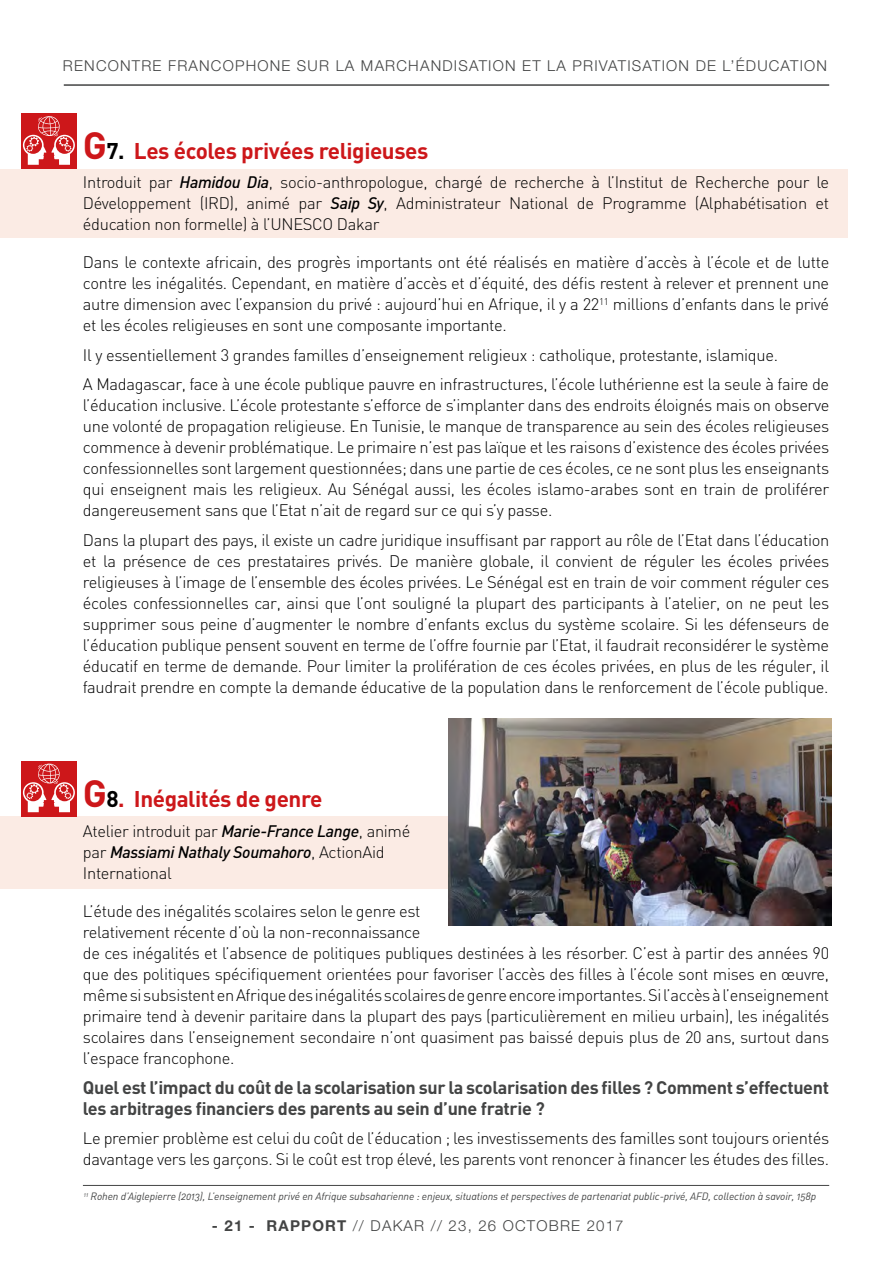
<style>
.page{position:relative;width:893px;height:1263px;background:#fff}
.page>*{position:absolute;margin:0;border:0;box-sizing:border-box;transform-origin:0 0}
.t1{font:700 22.5px "DIN";letter-spacing:-.02em;color:#cd171a}
.t2{font:700 18px/21px "DIN";letter-spacing:-.02em;color:#434444}
.t3{font:300 16.5px/21px "DIN";letter-spacing:-.02em;color:#000;text-align:justify}
.t4{font:300 15px "Helvetica Neue LT Std";letter-spacing:.08em;color:#434444}
.t5{font:10.5px "DIN Regular Italic Alt";letter-spacing:-.01em;color:#434444}
.s1{font-size:37.5px}
.s2{color:#000}
.s3{font-weight:500;font-style:italic}
.s4{font-weight:700}
</style>
<div class="page">
<hr style="left:64px;top:84px;width:765px;height:2px;background:#434444">
<div style="left:0;top:169px;width:848px;height:68px;background:#fbebe4"></div>
<div style="left:0;top:816px;width:465px;height:73px;background:#fbebe4"></div>
<div style="left:21px;top:114px;width:56px;height:55px;background:#cd171a"></div>
<svg style="left:23px;top:116px;width:52px;height:49px"></svg>
<div style="left:21px;top:761px;width:56px;height:55px;background:#cd171a"></div>
<svg style="left:23px;top:763px;width:52px;height:49px"></svg>
<img style="left:449px;top:719px;width:382px;height:207px">
<hr style="left:83px;top:1185px;width:746px;height:1px;background:#434444">
<p class="t4" style="left:63px;top:56px;width:766px">RENCONTRE FRANCOPHONE SUR LA MARCHANDISATION ET LA PRIVATISATION DE L’ÉDUCATION</p>
<h1 class="t1" style="left:83px;top:136px;width:347px"><span class="s1">G</span><span class="s2">7.</span> Les écoles privées religieuses</h1>
<p class="t3" style="left:83px;top:172px;width:748px">Introduit par <span class="s3">Hamidou Dia</span>, socio-anthropologue, chargé de recherche à l’Institut de Recherche pour le Développement (IRD), animé par <span class="s3">Saip Sy</span>, Administrateur National de Programme (Alphabétisation et éducation non formelle) à l’UNESCO Dakar</p>
<p class="t3" style="left:83px;top:252px;width:748px">Dans le contexte africain, des progrès importants ont été réalisés en matière d’accès à l’école et de lutte contre les inégalités. Cependant, en matière d’accès et d’équité, des défis restent à relever et prennent une autre dimension avec l’expansion du privé : aujourd’hui en Afrique, il y a 22<sup>11</sup> millions d’enfants dans le privé et les écoles religieuses en sont une composante importante.</p>
<p class="t3" style="left:83px;top:340px;width:748px;line-height:29.5px">Il y essentiellement 3 grandes familles d’enseignement religieux : catholique, protestante, islamique.<br>A Madagascar, face à une école publique pauvre en infrastructures, l’école luthérienne est la seule à faire de</p>
<p class="t3" style="left:83px;top:395px;width:748px">l’éducation inclusive. L’école protestante s’efforce de s’implanter dans des endroits éloignés mais on observe une volonté de propagation religieuse. En Tunisie, le manque de transparence au sein des écoles religieuses commence à devenir problématique. Le primaire n’est pas laïque et les raisons d’existence des écoles privées confessionnelles sont largement questionnées; dans une partie de ces écoles, ce ne sont plus les enseignants qui enseignent mais les religieux. Au Sénégal aussi, les écoles islamo-arabes sont en train de proliférer dangereusement sans que l’Etat n’ait de regard sur ce qui s’y passe.</p>
<p class="t3" style="left:83px;top:529px;width:748px">Dans la plupart des pays, il existe un cadre juridique insuffisant par rapport au rôle de l’Etat dans l’éducation et la présence de ces prestataires privés. De manière globale, il convient de réguler les écoles privées religieuses à l’image de l’ensemble des écoles privées. Le Sénégal est en train de voir comment réguler ces écoles confessionnelles car, ainsi que l’ont souligné la plupart des participants à l’atelier, on ne peut les supprimer sous peine d’augmenter le nombre d’enfants exclus du système scolaire. Si les défenseurs de l’éducation publique pensent souvent en terme de l’offre fournie par l’Etat, il faudrait reconsidérer le système éducatif en terme de demande. Pour limiter la prolifération de ces écoles privées, en plus de les réguler, il faudrait prendre en compte la demande éducative de la population dans le renforcement de l’école publique.</p>
<h1 class="t1" style="left:83px;top:785px;width:241px"><span class="s1">G</span><span class="s2">8</span>. Inégalités de genre</h1>
<p class="t3" style="left:83px;top:820px;width:329px;text-align:left">Atelier introduit par <span class="s3">Marie-France Lange</span>, animé par <span class="s3">Massiami Nathaly Soumahoro</span>, ActionAid<br>International</p>
<p class="t3" style="left:83px;top:900px;width:748px;text-align:left">L’étude des inégalités scolaires selon le genre est<br>relativement récente d’où la non-reconnaissance<br>de ces inégalités et l’absence de politiques publiques destinées à les résorber. C’est à partir des années 90 que des politiques spécifiquement orientées pour favoriser l’accès des filles à l’école sont mises en œuvre, même si subsistent en Afrique des inégalités scolaires de genre encore importantes. Si l’accès à l’enseignement primaire tend à devenir paritaire dans la plupart des pays (particulièrement en milieu urbain), les inégalités scolaires dans l’enseignement secondaire n’ont quasiment pas baissé depuis plus de 20 ans, surtout dans l’espace francophone.</p>
<p class="t2" style="left:83px;top:1076px;width:748px">Quel est l’impact du coût de la scolarisation sur la scolarisation des filles ? Comment s’effectuent les arbitrages financiers des parents au sein d’une fratrie ?</p>
<p class="t3" style="left:83px;top:1127px;width:748px">Le premier problème est celui du coût de l’éducation ; les investissements des familles sont toujours orientés davantage vers les garçons. Si le coût est trop élevé, les parents vont renoncer à financer les études des filles.</p>
<p class="t5" style="left:84px;top:1190px;width:734px"><sup>11</sup> Rohen d’Aiglepierre (2013), L’enseignement privé en Afrique subsaharienne : enjeux, situations et perspectives de partenariat public-privé, AFD, collection à savoir, 158p</p>
<p class="t4" style="left:212px;top:1217px;width:413px"><span class="s4">- 21 - RAPPORT</span> // DAKAR // 23, 26 OCTOBRE 2017</p>
</div>
